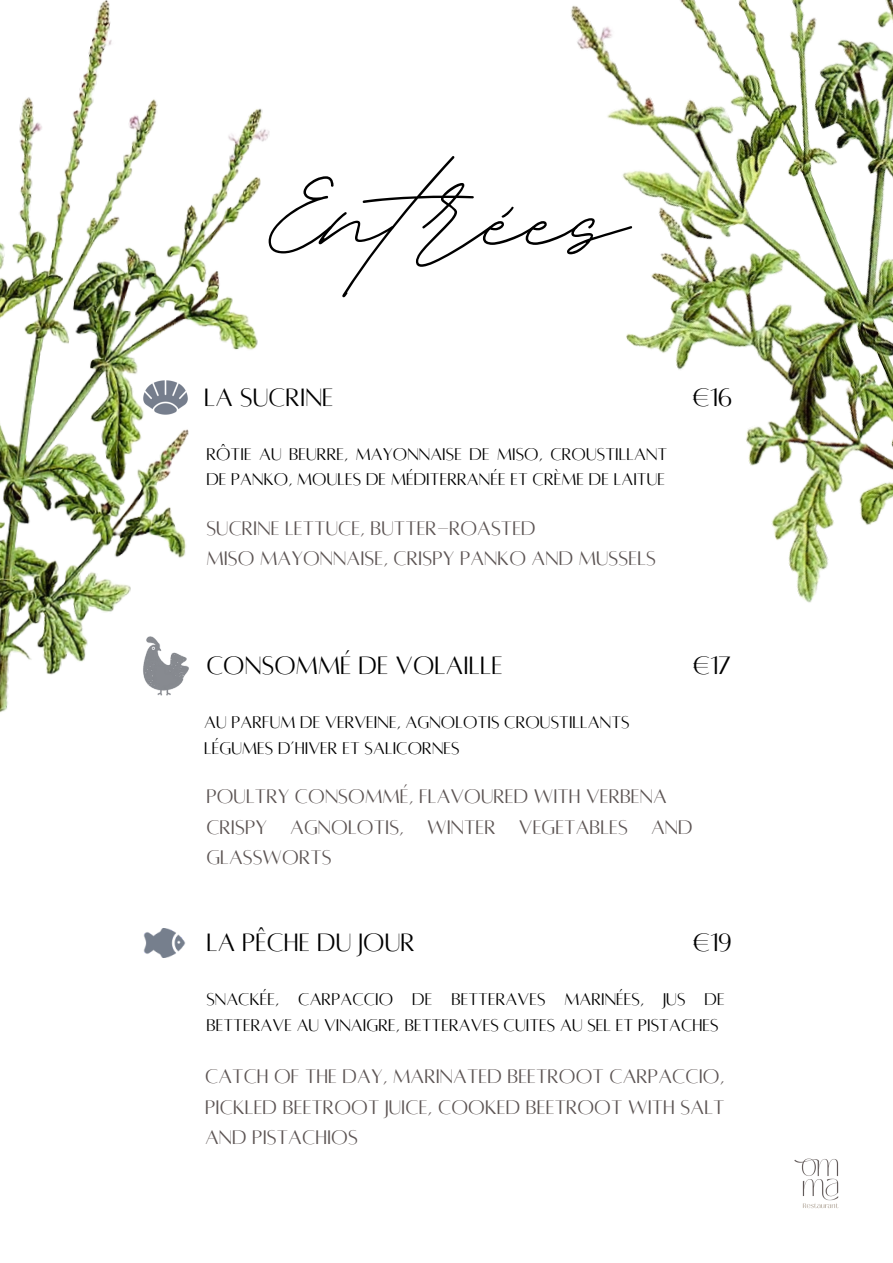
<style>
.page{position:relative;width:893px;height:1263px;background:#fff}
.page>*{position:absolute;margin:0;border:0;box-sizing:border-box;transform-origin:0 0}
.t1{font:208.58px "BD Script";color:#000}
.t2{font:27.75px "Alta regular";color:#000}
.t3{font:21.75px/30.4px "Alta regular";color:#5c5453}
.t4{font:18.75px/25.9px "Alta regular";color:#000}
</style>
<div class="page">
<img style="left:794px;top:1158px;width:45px;height:51px">
<img style="left:143px;top:928px;width:43px;height:30px">
<img style="left:0;top:0;width:270px;height:713px">
<img style="left:571px;top:0;width:322px;height:603px">
<p class="t1" style="left:267px;top:80px;width:361px">Entrées</p>
<p class="t2" style="left:204px;top:383px;width:131px">LA SUCRINE</p>
<p class="t2" style="left:693px;top:383px;width:41px">€16</p>
<h3 class="t4" style="left:206px;top:441px;width:462px">RÔTIE AU BEURRE, MAYONNAISE DE MISO, CROUSTILLANT<br>DE PANKO, MOULES DE MÉDITERRANÉE ET CRÈME DE LAITUE</h3>
<h2 class="t3" style="left:206px;top:513px;width:451px">SUCRINE LETTUCE, BUTTER-ROASTED<br>MISO MAYONNAISE, CRISPY PANKO AND MUSSELS</h2>
<p class="t2" style="left:206px;top:652px;width:298px">CONSOMMÉ DE VOLAILLE</p>
<h1 class="t4" style="left:204px;top:709px;width:427px">AU PARFUM DE VERVEINE, AGNOLOTIS CROUSTILLANTS</h1>
<h2 class="t4" style="left:204px;top:735px;width:257px">LÉGUMES D’HIVER ET SALICORNES</h2>
<p class="t2" style="left:693px;top:652px;width:40px">€17</p>
<h3 class="t3" style="left:206px;top:781px;width:488px">POULTRY CONSOMMÉ, FLAVOURED WITH VERBENA<br>CRISPY AGNOLOTIS, WINTER VEGETABLES AND<br>GLASSWORTS</h3>
<h2 class="t2" style="left:206px;top:929px;width:210px">LA PÊCHE DU JOUR</h2>
<h2 class="t4" style="left:206px;top:986px;width:520px">SNACKÉE, CARPACCIO DE BETTERAVES MARINÉES, JUS DE<br>BETTERAVE AU VINAIGRE, BETTERAVES CUITES AU SEL ET PISTACHES</h2>
<p class="t2" style="left:693px;top:929px;width:40px">€19</p>
<p class="t3" style="left:205px;top:1061px;width:521px;text-align:justify">CATCH OF THE DAY, MARINATED BEETROOT CARPACCIO, PICKLED BEETROOT JUICE, COOKED BEETROOT WITH SALT AND PISTACHIOS</p>
</div>
